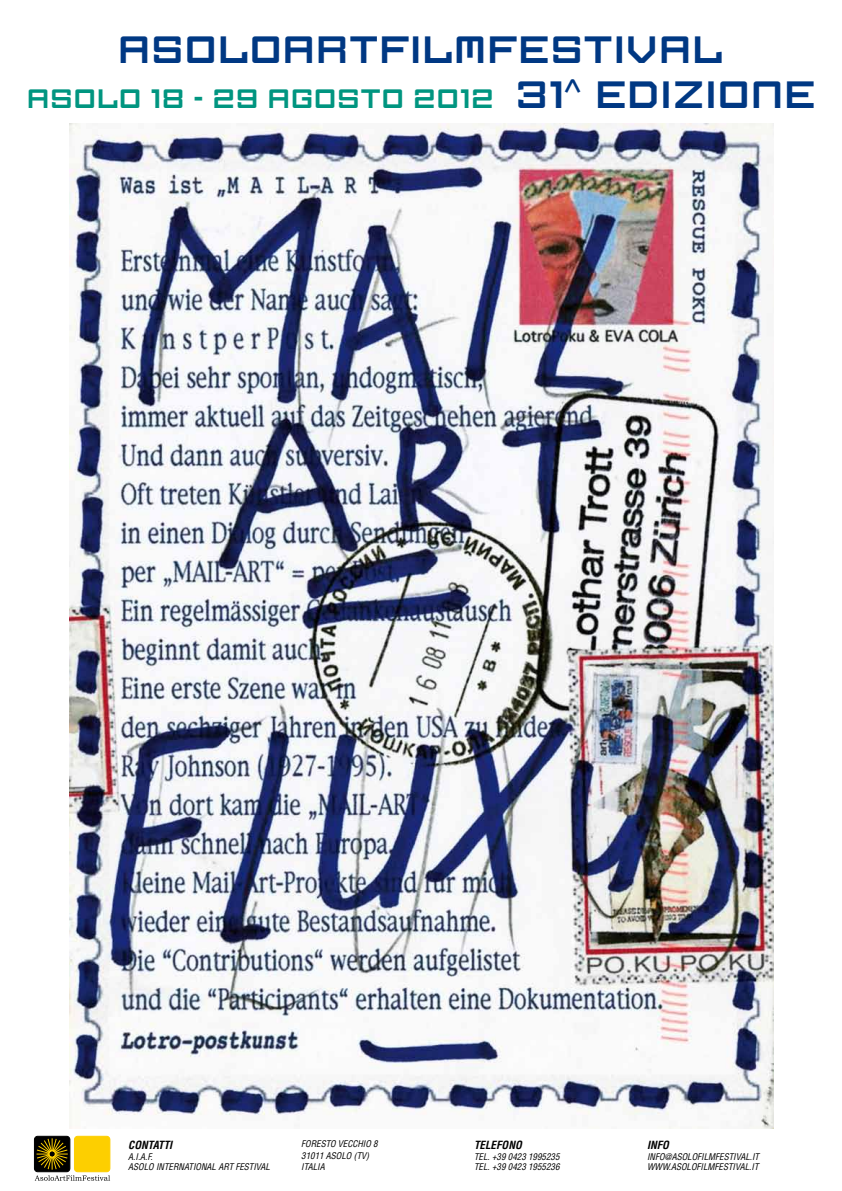
<style>
.page{position:relative;width:842px;height:1191px;background:#fff}
.page>*{position:absolute;margin:0;border:0;box-sizing:border-box;transform-origin:0 0}
.t1{font:40px/45.4px "FF Gothic One Two";letter-spacing:-.1em;color:#003883}
.t2{font:28px "FF Gothic One Two";letter-spacing:-.1em;color:#009580}
.t3{font:italic 700 condensed 11px "Helvetica";color:#000}
.t4{font:italic condensed 9px/10.8px "Helvetica";color:#000}
</style>
<div class="page">
<img style="left:69px;top:124px;width:704px;height:1004px">
<div style="left:34px;top:1136px;width:36px;height:35px;border:1px solid #000;border-radius:3px"></div>
<div style="left:74px;top:1136px;width:36px;height:35px;border:1px solid #fdcf00;border-radius:3px"></div>
<svg style="left:35px;top:1138px;width:75px;height:42px;background:#ae9833"></svg>
<h1 class="t1" style="left:513px;top:26px;width:297px;text-indent:-397px">ASOLOARTFILMFESTIVAL<br>31<sup>^</sup> EDIZIONE</h1>
<h2 class="t2" style="left:25px;top:84px;width:472px">ASOLO 18 - 29 AGOSTO 2012</h2>
<p class="t3" style="left:128px;top:1137px;width:46px">CONTATTI</p>
<p class="t4" style="left:128px;top:1150px;width:143px">A.I.A.F.<br>ASOLO INTERNATIONAL ART FESTIVAL</p>
<p class="t4" style="left:301px;top:1137px;width:78px;line-height:12px">FORESTO VECCHIO 8<br>31011 ASOLO (TV)</p>
<p class="t4" style="left:301px;top:1161px;width:25px">ITALIA</p>
<p class="t3" style="left:474px;top:1137px;width:49px">TELEFONO</p>
<p class="t4" style="left:474px;top:1150px;width:87px">TEL. +39 0423 1995235<br>TEL. +39 0423 1955236</p>
<p class="t3" style="left:647px;top:1137px;width:23px">INFO</p>
<p class="t4" style="left:647px;top:1150px;width:114px">INFO@ASOLOFILMFESTIVAL.IT<br>WWW.ASOLOFILMFESTIVAL.IT</p>
</div>
